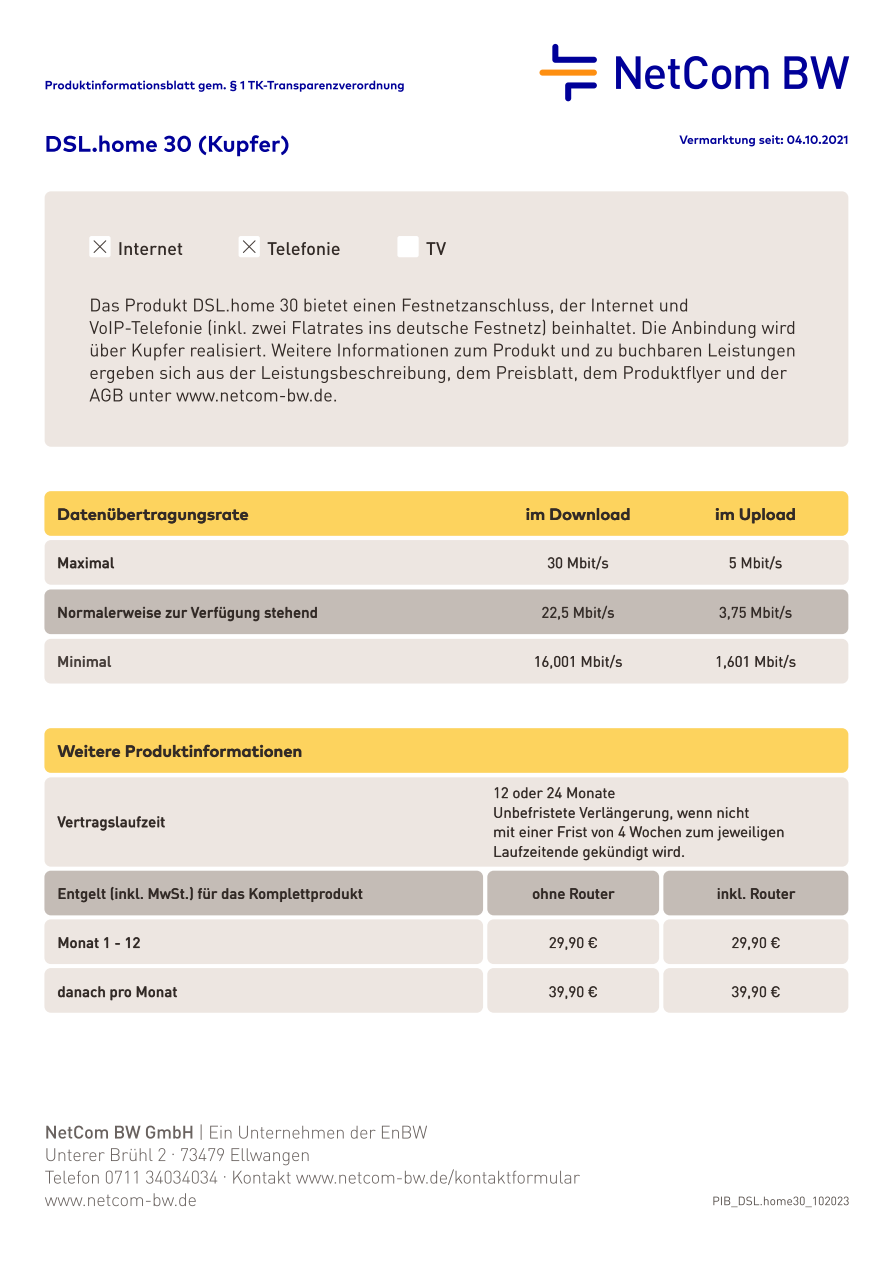
<style>
.page{position:relative;width:893px;height:1263px;background:#fff}
.page>*{position:absolute;margin:0;border:0;box-sizing:border-box;transform-origin:0 0}
.t1{font:700 16.5px "Mark OT";color:#322a26}
.t2{font:15px/19.5px "En BWDIN Pro";color:#322a26}
.t3{font:500 15px "En BWDIN Pro";color:#322a26}
.t4{font:500 15px "En BWDIN Pro";color:#48403c}
</style>
<div class="page">
<div style="left:45px;top:191px;width:803px;height:256px;background:#ede6e1;border-radius:6px"></div>
<div style="left:44px;top:491px;width:804px;height:45px;background:#fdd35e;border-radius:6px"></div>
<div style="left:45px;top:540px;width:803px;height:45px;background:#ede6e1;border-radius:6px"></div>
<div style="left:44px;top:589px;width:804px;height:45px;background:#c4bcb6;border-radius:6px"></div>
<div style="left:44px;top:639px;width:804px;height:44px;background:#ede6e1;border-radius:6px"></div>
<div style="left:44px;top:728px;width:804px;height:45px;background:#fdd35e;border-radius:6px"></div>
<div style="left:45px;top:777px;width:803px;height:90px;background:#ede6e1;border-radius:6px"></div>
<div style="left:44px;top:871px;width:439px;height:44px;background:#c4bcb6;border-radius:6px"></div>
<div style="left:487px;top:871px;width:172px;height:44px;background:#c4bcb6;border-radius:6px"></div>
<div style="left:663px;top:871px;width:185px;height:44px;background:#c4bcb6;border-radius:6px"></div>
<div style="left:44px;top:919px;width:439px;height:45px;background:#ede6e1;border-radius:6px"></div>
<div style="left:487px;top:919px;width:172px;height:45px;background:#ede6e1;border-radius:6px"></div>
<div style="left:663px;top:919px;width:185px;height:45px;background:#ede6e1;border-radius:6px"></div>
<div style="left:44px;top:968px;width:439px;height:45px;background:#ede6e1;border-radius:6px"></div>
<div style="left:487px;top:968px;width:172px;height:45px;background:#ede6e1;border-radius:6px"></div>
<div style="left:663px;top:968px;width:185px;height:45px;background:#ede6e1;border-radius:6px"></div>
<svg style="left:46px;top:135px;width:242px;height:21px"></svg>
<svg style="left:46px;top:81px;width:358px;height:11px"></svg>
<svg style="left:119px;top:242px;width:63px;height:13px"></svg>
<svg style="left:268px;top:242px;width:72px;height:13px"></svg>
<svg style="left:426px;top:242px;width:20px;height:13px"></svg>
<svg style="left:90px;top:366px;width:697px;height:35px"></svg>
<svg style="left:91px;top:344px;width:703px;height:16px"></svg>
<svg style="left:89px;top:298px;width:705px;height:40px"></svg>
<div style="left:89px;top:236px;width:22px;height:21px;background:#fff;border-radius:2px"></div>
<div style="left:239px;top:236px;width:21px;height:21px;background:#fff;border-radius:2px"></div>
<div style="left:397px;top:236px;width:22px;height:21px;background:#fff;border-radius:2px"></div>
<svg style="left:93px;top:240px;width:14px;height:13px"></svg>
<svg style="left:243px;top:240px;width:13px;height:13px"></svg>
<svg style="left:717px;top:655px;width:78px;height:14px"></svg>
<svg style="left:536px;top:655px;width:86px;height:14px"></svg>
<svg style="left:59px;top:656px;width:52px;height:11px"></svg>
<svg style="left:720px;top:606px;width:71px;height:14px"></svg>
<svg style="left:543px;top:606px;width:71px;height:14px"></svg>
<svg style="left:59px;top:607px;width:258px;height:14px"></svg>
<svg style="left:730px;top:557px;width:52px;height:12px"></svg>
<svg style="left:548px;top:557px;width:60px;height:12px"></svg>
<svg style="left:59px;top:558px;width:55px;height:10px"></svg>
<svg style="left:716px;top:508px;width:79px;height:15px"></svg>
<svg style="left:526px;top:508px;width:103px;height:12px"></svg>
<svg style="left:59px;top:508px;width:189px;height:15px"></svg>
<svg style="left:732px;top:986px;width:48px;height:13px"></svg>
<svg style="left:549px;top:986px;width:48px;height:13px"></svg>
<svg style="left:58px;top:986px;width:119px;height:14px"></svg>
<svg style="left:733px;top:937px;width:47px;height:13px"></svg>
<svg style="left:550px;top:937px;width:47px;height:13px"></svg>
<svg style="left:59px;top:937px;width:81px;height:11px"></svg>
<svg style="left:718px;top:888px;width:77px;height:11px"></svg>
<svg style="left:533px;top:888px;width:82px;height:11px"></svg>
<svg style="left:59px;top:887px;width:303px;height:15px"></svg>
<svg style="left:495px;top:846px;width:189px;height:14px"></svg>
<svg style="left:494px;top:807px;width:289px;height:33px"></svg>
<svg style="left:495px;top:787px;width:119px;height:11px"></svg>
<svg style="left:57px;top:817px;width:108px;height:14px"></svg>
<svg style="left:58px;top:745px;width:243px;height:12px"></svg>
<svg style="left:679px;top:135px;width:168px;height:11px"></svg>
<svg style="left:713px;top:1196px;width:136px;height:11px"></svg>
<svg style="left:45px;top:1193px;width:151px;height:13px"></svg>
<svg style="left:45px;top:1148px;width:535px;height:37px"></svg>
<svg style="left:46px;top:1124px;width:381px;height:16px"></svg>
<svg style="left:552px;top:44px;width:45px;height:19px"></svg>
<svg style="left:565px;top:82px;width:32px;height:19px"></svg>
<div style="left:539px;top:70px;width:58px;height:6px;background:#fe8f11;border-radius:3px"></div>
<svg style="left:616px;top:56px;width:152px;height:33px"></svg>
<svg style="left:784px;top:56px;width:65px;height:33px"></svg>
<p class="t1" style="left:57px;top:503px;width:193px">Datenübertragungsrate</p>
<p class="t1" style="left:526px;top:503px;width:106px">im Download</p>
<p class="t1" style="left:715px;top:503px;width:82px">im Upload</p>
<p class="t3" style="left:57px;top:551px;width:59px">Maximal</p>
<p class="t2" style="left:547px;top:552px;width:63px">30 Mbit/s</p>
<p class="t2" style="left:729px;top:552px;width:55px">5 Mbit/s</p>
<p class="t3" style="left:57px;top:600px;width:262px">Normalerweise zur Verfügung stehend</p>
<p class="t2" style="left:541px;top:601px;width:75px">22,5 Mbit/s</p>
<p class="t2" style="left:719px;top:601px;width:75px">3,75 Mbit/s</p>
<p class="t4" style="left:57px;top:649px;width:56px">Minimal</p>
<p class="t2" style="left:534px;top:650px;width:90px">16,001 Mbit/s</p>
<p class="t2" style="left:715px;top:650px;width:82px">1,601 Mbit/s</p>
<p class="t1" style="left:57px;top:740px;width:246px">Weitere Produktinformationen</p>
<p class="t3" style="left:57px;top:810px;width:110px">Vertragslaufzeit</p>
<p class="t2" style="left:493px;top:781px;width:293px">12 oder 24 Monate<br>Unbefristete Verlängerung, wenn nicht<br>mit einer Frist von 4 Wochen zum jeweiligen<br>Laufzeitende gekündigt wird.</p>
<p class="t3" style="left:57px;top:881px;width:307px">Entgelt (inkl. MwSt.) für das Komplettprodukt</p>
<p class="t3" style="left:532px;top:881px;width:84px">ohne Router</p>
<p class="t3" style="left:717px;top:881px;width:80px">inkl. Router</p>
<p class="t3" style="left:57px;top:930px;width:85px">Monat 1 - 12</p>
<p class="t2" style="left:549px;top:931px;width:51px">29,90 €</p>
<p class="t2" style="left:732px;top:931px;width:51px">29,90 €</p>
<p class="t3" style="left:57px;top:980px;width:122px">danach pro Monat</p>
<p class="t2" style="left:549px;top:980px;width:51px">39,90 €</p>
<p class="t2" style="left:732px;top:980px;width:51px">39,90 €</p>
</div>
